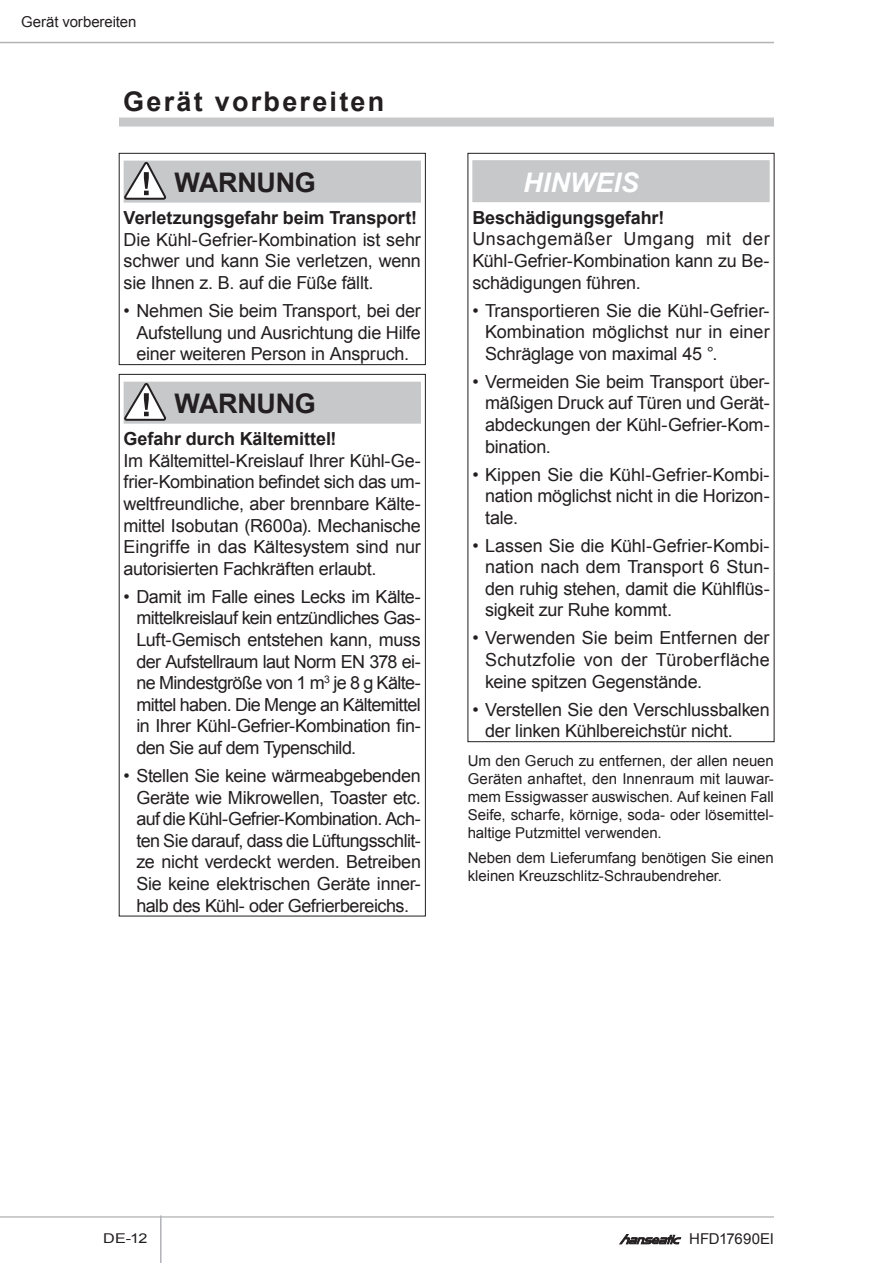
<style>
.page{position:relative;width:893px;height:1263px;background:#fff}
.page>*{position:absolute;margin:0;border:0;box-sizing:border-box;transform-origin:0 0}
.t1{font:700 27px "Arial";letter-spacing:.085em;color:#231f20}
.t2{font:700 27px "Arial";letter-spacing:-.015em;color:#231f20}
.t3{font:italic 700 27px "Arial";color:#fff}
.t4{font:18px/21.6px "Arial";letter-spacing:-.015em;color:#231f20;text-align:justify}
.t5{font:700 18px "Arial";letter-spacing:-.01em;color:#231f20}
.t6{font:15px/18px "Arial";letter-spacing:-.005em;color:#231f20;text-align:justify}
.t7{font:13.5px "Arial";color:#231f20;scale:1.2 1}
</style>
<div class="page">
<hr style="left:0;top:1216px;width:774px;height:2px;background:#bcbdc0">
<hr style="left:0;top:42px;width:774px;height:1px;background:#b2b3b7">
<hr style="left:160px;top:1215px;width:2px;height:48px;background:#b2b3b7">
<svg style="left:619px;top:1234px;width:62px;height:10px"></svg>
<div style="left:124px;top:161px;width:297px;height:42px;background:#c7c8ca"></div>
<svg style="left:125px;top:160px;width:43px;height:40px"></svg>
<div style="left:119px;top:153px;width:306px;height:212px;border:1px solid #231f20"></div>
<div style="left:124px;top:382px;width:297px;height:42px;background:#c7c8ca"></div>
<svg style="left:125px;top:381px;width:43px;height:40px"></svg>
<div style="left:472px;top:160px;width:298px;height:42px;background:#c7c8ca"></div>
<div style="left:119px;top:118px;width:655px;height:9px;background:#c7c8ca"></div>
<p class="t6" style="left:21px;top:13px;width:117px">Gerät vorbereiten</p>
<h1 class="t1" style="left:123px;top:87px;width:263px">Gerät vorbereiten</h1>
<h1 class="t2" style="left:174px;top:168px;width:143px">WARNUNG</h1>
<p class="t5" style="left:124px;top:208px;width:295px">Verletzungsgefahr beim Transport!</p>
<p class="t4" style="left:124px;top:229px;width:299px">Die Kühl-Gefrier-Kombination ist sehr schwer und kann Sie verletzen, wenn sie Ihnen z. B. auf die Füße fällt.</p>
<p class="t4" style="left:136px;top:300px;width:286px;text-indent:-13px">• Nehmen Sie beim Transport, bei der Aufstellung und Ausrichtung die Hilfe einer weiteren Person in Anspruch.</p>
<h1 class="t2" style="left:174px;top:389px;width:143px">WARNUNG</h1>
<p class="t5" style="left:124px;top:429px;width:214px">Gefahr durch Kältemittel!</p>
<p class="t4" style="left:124px;top:450px;width:299px">Im Kältemittel-Kreis lauf Ihrer Kühl-Ge&shy;frier-Kombination be fin det sich das um&shy;welt freund li che, aber brenn ba re Käl te&shy;mit tel Isobutan (R600a). Me cha ni sche Ein grif fe in das Käl tesystem sind nur autorisierten Fachkräften er laubt.</p>
<p class="t4" style="left:136px;top:586px;width:286px;text-indent:-13px">• Damit im Falle eines Lecks im Kälte&shy;mittelkreislauf kein entzündliches Gas-Luft-Gemisch entstehen kann, muss der Aufstellraum laut Norm EN 378 ei&shy;ne Mindestgröße von 1 m<sup>3</sup> je 8 g Kälte&shy;mittel haben. Die Menge an Kältemittel in Ihrer Kühl-Gefrier-Kombination fin&shy;den Sie auf dem Typenschild.</p>
<p class="t4" style="left:136px;top:765px;width:286px;text-indent:-13px">• Stellen Sie keine wärmeabgebenden Geräte wie Mikrowellen, Toaster etc. auf die Kühl-Gefrier-Kombination. Ach&shy;ten Sie darauf, dass die Lüftungsschlit&shy;ze nicht verdeckt werden. Betreiben Sie keine elektrischen Geräte inner&shy;halb des Kühl- oder Gefrierbereichs.</p>
<h1 class="t3" style="left:523px;top:167px;width:117px">HINWEIS</h1>
<p class="t5" style="left:472px;top:207px;width:194px">Beschädigungsgefahr!</p>
<p class="t4" style="left:472px;top:228px;width:299px">Unsachgemäßer Umgang mit der Kühl-Gefrier-Kombination kann zu Be&shy;schädigungen führen.</p>
<p class="t4" style="left:485px;top:300px;width:286px;text-indent:-13px">• Transportieren Sie die Kühl-Gefrier-Kombination möglichst nur in einer Schräglage von maximal 45 °.</p>
<p class="t4" style="left:485px;top:371px;width:286px;text-indent:-13px">• Vermeiden Sie beim Transport über&shy;mäßigen Druck auf Türen und Gerät&shy;abdeckungen der Kühl-Gefrier-Kom&shy;bination.</p>
<p class="t4" style="left:485px;top:463px;width:286px;text-indent:-13px">• Kippen Sie die Kühl-Gefrier-Kombi&shy;nation möglichst nicht in die Horizon&shy;tale.</p>
<p class="t4" style="left:485px;top:535px;width:286px;text-indent:-13px">• Lassen Sie die Kühl-Gefrier-Kombi&shy;nation nach dem Transport 6 Stun&shy;den ruhig ste hen, damit die Kühl flüs&shy;sig keit zur Ruhe kommt.</p>
<p class="t4" style="left:485px;top:627px;width:286px;text-indent:-13px">• Verwenden Sie beim Entfernen der Schutzfolie von der Türoberfläche keine spitzen Gegenstände.</p>
<p class="t4" style="left:485px;top:699px;width:286px;text-indent:-13px">• Verstellen Sie den Verschlussbalken der linken Kühlbereichstür nicht.</p>
<p class="t6" style="left:468px;top:752px;width:308px">Um den Geruch zu ent fer nen, der allen neuen Ge rä ten an haf tet, den In nen raum mit lau war&shy;mem Es sig was ser aus wi schen. Auf keinen Fall Seife, schar fe, körnige, soda- oder lösemittel&shy;haltige Putz mit tel verwenden.</p>
<p class="t6" style="left:468px;top:848px;width:308px">Neben dem Lieferumfang benötigen Sie einen kleinen Kreuzschlitz-Schraubendreher.</p>
<p class="t7" style="left:103px;top:1230px;width:38px">DE-12</p>
<p class="t6" style="left:689px;top:1230px;width:86px">HFD17690EI</p>
</div>
